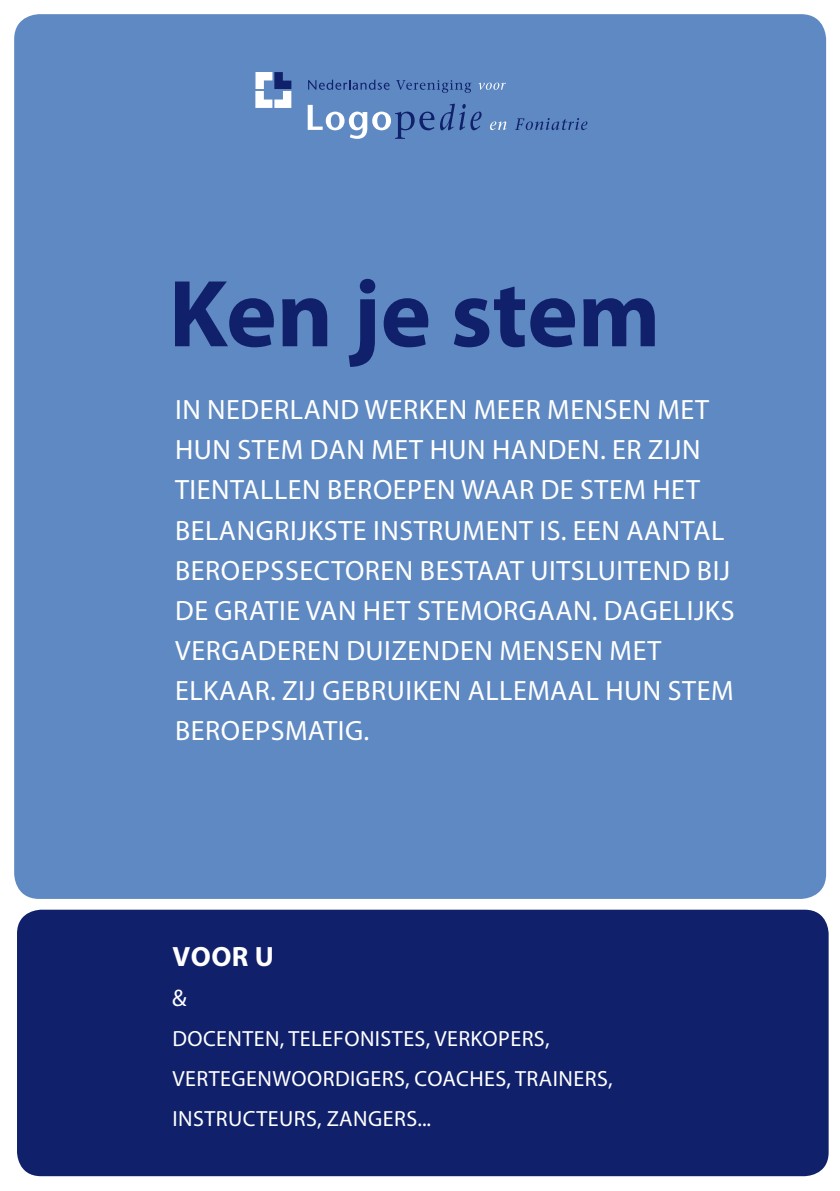
<style>
.page{position:relative;width:840px;height:1191px;background:#fff}
.page>*{position:absolute;margin:0;border:0;box-sizing:border-box;transform-origin:0 0}
.t1{font:700 96px "Myriad Pro";color:#10206b}
.t2{font:28px/40px "Myriad Pro";letter-spacing:.02em;color:#fff}
.t3{font:700 28px "Myriad Pro";color:#fff}
.t4{font:24px "Myriad Pro";color:#fff}
.t5{font:22px/40px "Myriad Pro";letter-spacing:.02em;color:#fff}
</style>
<div class="page">
<div style="left:15px;top:15px;width:809px;height:883px;background:#5e89c2;border-radius:24px"></div>
<div style="left:17px;top:909px;width:811px;height:267px;background:#10206b;border-radius:24px"></div>
<svg style="left:307px;top:105px;width:127px;height:34px"></svg>
<svg style="left:440px;top:104px;width:41px;height:26px"></svg>
<svg style="left:490px;top:121px;width:16px;height:9px"></svg>
<svg style="left:515px;top:118px;width:72px;height:12px"></svg>
<svg style="left:308px;top:80px;width:81px;height:10px"></svg>
<svg style="left:396px;top:80px;width:75px;height:13px"></svg>
<svg style="left:478px;top:83px;width:27px;height:7px"></svg>
<svg style="left:255px;top:72px;width:36px;height:36px"></svg>
<h1 class="t1" style="left:168px;top:251px;width:493px">Ken je stem</h1>
<p class="t2" style="left:175px;top:389px;width:560px">IN NEDERLAND WERKEN MEER MENSEN MET HUN STEM DAN MET HUN HANDEN. ER ZIJN TIENTALLEN BEROEPEN WAAR DE STEM HET BELANGRIJKSTE INSTRUMENT IS. EEN AANTAL BEROEPSSECTOREN BESTAAT UITSLUITEND BIJ DE GRATIE VAN HET STEMORGAAN. DAGELIJKS VERGADEREN DUIZENDEN MENSEN MET ELKAAR. ZIJ GEBRUIKEN ALLEMAAL HUN STEM BEROEPSMATIG.</p>
<p class="t3" style="left:172px;top:938px;width:103px">Voor U</p>
<p class="t4" style="left:172px;top:983px;width:16px">&amp;</p>
<p class="t5" style="left:172px;top:1018px;width:441px">DOCENTEN, TELEFONISTES, VERKOPERS,<br>VERTEGENWOORDIGERS, COACHES, TRAINERS,<br>INSTRUCTEURS, ZANGERS...</p>
</div>
